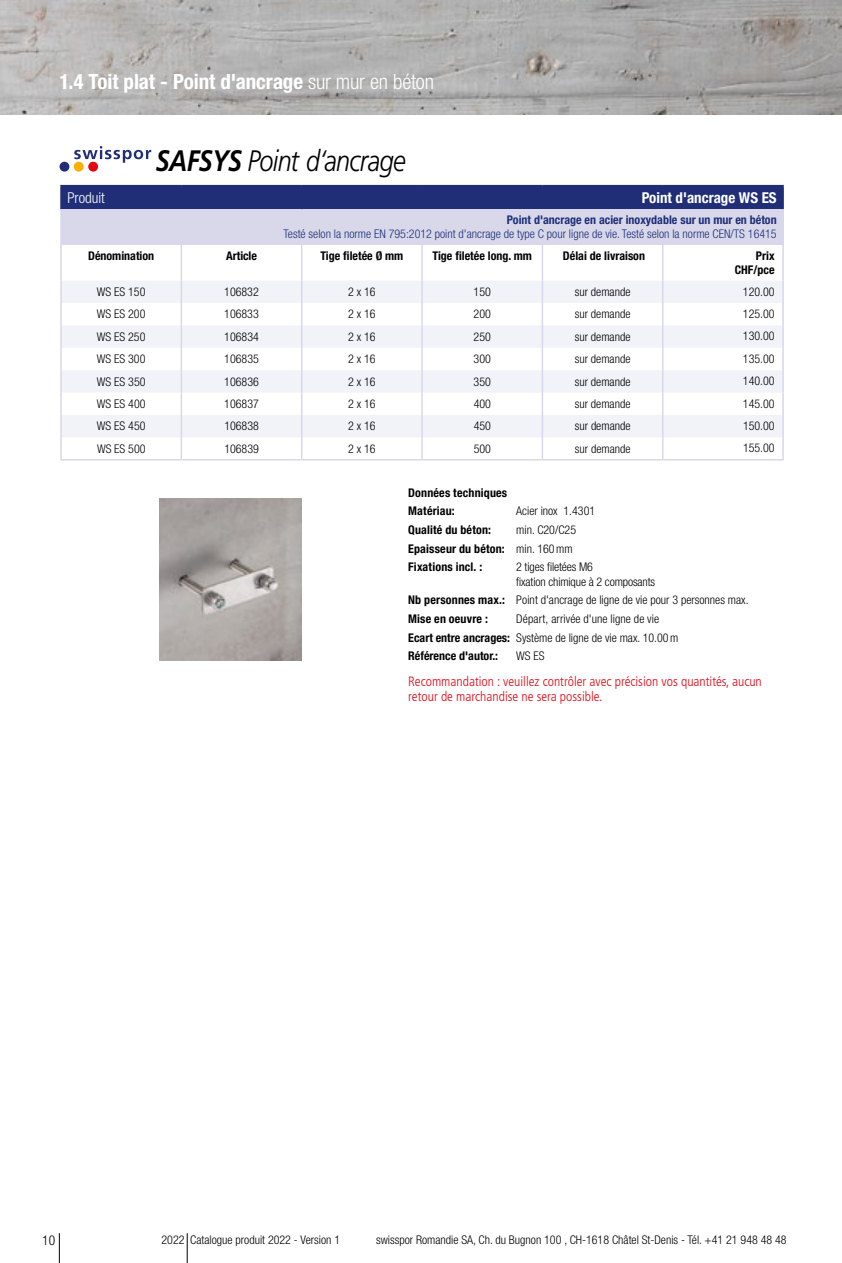
<style>
.page{position:relative;width:842px;height:1263px;background:#fff}
.page>*{position:absolute;margin:0;border:0;box-sizing:border-box;transform-origin:0 0}
.t1{font:italic 300 29.55px "Frutiger LT Std";letter-spacing:-.025em;color:#000;scale:.85 1}
.t2{font:700 condensed 21px "Helvetica Neue LT Std";letter-spacing:-.005em;color:#fff}
.t3{font:700 condensed 15px "Helvetica Neue LT Std";color:#fff}
.t4{font:300 condensed 15px "Helvetica Neue LT Std";color:#fff}
.t5{font:300 condensed 13.5px/15px "Frutiger LT Std";color:#e30613}
.t6{font:300 condensed 13.5px "Helvetica Neue LT Std";color:#000}
.t7{font:300 condensed 12px/18.6px "Helvetica Neue LT Std";color:#000}
.t8{font:700 condensed 12px/18.6px "Helvetica Neue LT Std";letter-spacing:.01em;color:#000}
.t9{font:300 condensed 12px "Helvetica Neue LT Std";color:#1f2e77}
.t10{font:700 condensed 12px "Helvetica Neue LT Std";color:#1f2e77}
.s1{font-weight:300}
.s2{font-weight:700}
</style>
<div class="page">
<img style="left:0;top:0;width:842px;height:115px">
<hr style="left:187px;top:1233px;width:1px;height:30px;background:#000">
<hr style="left:59px;top:1233px;width:1px;height:30px;background:#000">
<div style="left:61px;top:209px;width:722px;height:36px;background:#d8d8ea"></div>
<svg style="left:62px;top:281px;width:720px;height:156px;fill:#f2f2f9"></svg>
<div style="left:62px;top:186px;width:720px;height:23px;background:#1f2e77"></div>
<hr style="left:421px;top:245px;width:2px;height:36px;background:#d8d8ea">
<hr style="left:542px;top:245px;width:1px;height:36px;background:#d8d8ea">
<hr style="left:421px;top:281px;width:2px;height:22px;background:#d8d8ea">
<hr style="left:421px;top:303px;width:2px;height:22px;background:#d8d8ea">
<hr style="left:421px;top:325px;width:2px;height:23px;background:#d8d8ea">
<hr style="left:421px;top:348px;width:2px;height:22px;background:#d8d8ea">
<hr style="left:421px;top:370px;width:2px;height:23px;background:#d8d8ea">
<hr style="left:421px;top:393px;width:2px;height:22px;background:#d8d8ea">
<hr style="left:421px;top:415px;width:2px;height:22px;background:#d8d8ea">
<hr style="left:421px;top:437px;width:2px;height:22px;background:#d8d8ea">
<svg style="left:542px;top:281px;width:1px;height:178px"></svg>
<hr style="left:60px;top:459px;width:121px;height:1px;background:#d8d8ea">
<hr style="left:181px;top:459px;width:121px;height:1px;background:#d8d8ea">
<hr style="left:302px;top:459px;width:120px;height:1px;background:#d8d8ea">
<hr style="left:422px;top:459px;width:120px;height:1px;background:#d8d8ea">
<hr style="left:542px;top:459px;width:121px;height:1px;background:#d8d8ea">
<hr style="left:663px;top:459px;width:121px;height:1px;background:#d8d8ea">
<hr style="left:60px;top:245px;width:2px;height:36px;background:#d8d8ea">
<hr style="left:181px;top:245px;width:1px;height:36px;background:#d8d8ea">
<hr style="left:301px;top:245px;width:1px;height:36px;background:#d8d8ea">
<hr style="left:662px;top:245px;width:1px;height:36px;background:#d8d8ea">
<hr style="left:782px;top:245px;width:2px;height:36px;background:#d8d8ea">
<hr style="left:782px;top:281px;width:2px;height:22px;background:#d8d8ea">
<hr style="left:782px;top:303px;width:2px;height:22px;background:#d8d8ea">
<hr style="left:782px;top:325px;width:2px;height:23px;background:#d8d8ea">
<hr style="left:782px;top:348px;width:2px;height:22px;background:#d8d8ea">
<hr style="left:782px;top:370px;width:2px;height:23px;background:#d8d8ea">
<hr style="left:782px;top:393px;width:2px;height:22px;background:#d8d8ea">
<hr style="left:782px;top:415px;width:2px;height:22px;background:#d8d8ea">
<hr style="left:782px;top:437px;width:2px;height:22px;background:#d8d8ea">
<hr style="left:60px;top:281px;width:2px;height:22px;background:#d8d8ea">
<hr style="left:60px;top:303px;width:2px;height:22px;background:#d8d8ea">
<hr style="left:60px;top:325px;width:2px;height:23px;background:#d8d8ea">
<hr style="left:60px;top:348px;width:2px;height:22px;background:#d8d8ea">
<hr style="left:60px;top:370px;width:2px;height:23px;background:#d8d8ea">
<hr style="left:60px;top:393px;width:2px;height:22px;background:#d8d8ea">
<hr style="left:60px;top:415px;width:2px;height:22px;background:#d8d8ea">
<hr style="left:60px;top:437px;width:2px;height:22px;background:#d8d8ea">
<svg style="left:181px;top:281px;width:1px;height:178px"></svg>
<svg style="left:301px;top:281px;width:1px;height:178px"></svg>
<svg style="left:662px;top:281px;width:1px;height:178px"></svg>
<hr style="left:60px;top:185px;width:121px;height:1px;background:#1f2e77">
<hr style="left:60px;top:186px;width:2px;height:23px;background:#1f2e77">
<hr style="left:181px;top:185px;width:121px;height:1px;background:#1f2e77">
<hr style="left:302px;top:185px;width:120px;height:1px;background:#1f2e77">
<hr style="left:422px;top:185px;width:120px;height:1px;background:#1f2e77">
<hr style="left:542px;top:185px;width:121px;height:1px;background:#1f2e77">
<hr style="left:663px;top:185px;width:121px;height:1px;background:#1f2e77">
<hr style="left:782px;top:186px;width:2px;height:23px;background:#1f2e77">
<hr style="left:60px;top:209px;width:2px;height:36px;background:#d8d8ea">
<hr style="left:782px;top:209px;width:2px;height:36px;background:#d8d8ea">
<svg style="left:74px;top:146px;width:77px;height:17px"></svg>
<div style="left:60px;top:162px;width:9px;height:10px;background:#1f2e77;border-radius:50%"></div>
<div style="left:74px;top:162px;width:10px;height:10px;background:#f9b000;border-radius:50%"></div>
<div style="left:88px;top:162px;width:10px;height:10px;background:#e30613;border-radius:50%"></div>
<img style="left:160px;top:499px;width:142px;height:161px">
<h2 class="t2" style="left:60px;top:69px;width:376px">1.4 Toit plat - Point d'ancrage <span class="s1">sur mur en béton</span></h2>
<h1 class="t1" style="left:156px;top:144px;width:296px"><span class="s2">SAFSYS</span> Point d‘ancrage</h1>
<p class="t4" style="left:67px;top:189px;width:39px">Produit</p>
<p class="t3" style="left:642px;top:188px;width:136px">Point d'ancrage WS ES</p>
<p class="t10" style="left:507px;top:213px;width:271px">Point d'ancrage en acier inoxydable sur un mur en béton</p>
<p class="t9" style="left:283px;top:227px;width:495px">Testé selon la norme EN 795:2012 point d'ancrage de type C pour ligne de vie. Testé selon la norme CEN/TS 16415</p>
<p class="t8" style="left:88px;top:246px;width:68px">Dénomination</p>
<p class="t8" style="left:226px;top:246px;width:32px">Article</p>
<p class="t8" style="left:320px;top:246px;width:85px">Tige filetée Ø mm</p>
<p class="t8" style="left:432px;top:246px;width:101px">Tige filetée long. mm</p>
<p class="t8" style="left:563px;top:246px;width:84px">Délai de livraison</p>
<p class="t8" style="left:735px;top:248px;width:41px;line-height:14.4px;text-align:right">Prix<br>CHF/pce</p>
<p class="t7" style="left:97px;top:282px;width:50px">WS ES 150</p>
<p class="t7" style="left:224px;top:282px;width:36px">106832</p>
<p class="t7" style="left:348px;top:282px;width:29px">2 x 16</p>
<p class="t7" style="left:474px;top:282px;width:19px">150</p>
<p class="t7" style="left:575px;top:282px;width:57px">sur demande</p>
<p class="t7" style="left:743px;top:282px;width:33px">120.00</p>
<p class="t7" style="left:97px;top:305px;width:50px">WS ES 200</p>
<p class="t7" style="left:224px;top:305px;width:36px">106833</p>
<p class="t7" style="left:348px;top:305px;width:29px">2 x 16</p>
<p class="t7" style="left:474px;top:305px;width:19px">200</p>
<p class="t7" style="left:575px;top:305px;width:57px">sur demande</p>
<p class="t7" style="left:743px;top:304px;width:33px">125.00</p>
<p class="t7" style="left:97px;top:327px;width:50px">WS ES 250</p>
<p class="t7" style="left:224px;top:327px;width:36px">106834</p>
<p class="t7" style="left:348px;top:327px;width:29px">2 x 16</p>
<p class="t7" style="left:474px;top:327px;width:19px">250</p>
<p class="t7" style="left:575px;top:327px;width:57px">sur demande</p>
<p class="t7" style="left:743px;top:327px;width:33px">130.00</p>
<p class="t7" style="left:97px;top:350px;width:50px">WS ES 300</p>
<p class="t7" style="left:224px;top:350px;width:36px">106835</p>
<p class="t7" style="left:348px;top:350px;width:29px">2 x 16</p>
<p class="t7" style="left:474px;top:350px;width:19px">300</p>
<p class="t7" style="left:575px;top:350px;width:57px">sur demande</p>
<p class="t7" style="left:743px;top:349px;width:33px">135.00</p>
<p class="t7" style="left:97px;top:372px;width:50px">WS ES 350</p>
<p class="t7" style="left:224px;top:372px;width:36px">106836</p>
<p class="t7" style="left:348px;top:372px;width:29px">2 x 16</p>
<p class="t7" style="left:474px;top:372px;width:19px">350</p>
<p class="t7" style="left:575px;top:372px;width:57px">sur demande</p>
<p class="t7" style="left:743px;top:371px;width:33px">140.00</p>
<p class="t7" style="left:97px;top:394px;width:50px">WS ES 400</p>
<p class="t7" style="left:224px;top:394px;width:36px">106837</p>
<p class="t7" style="left:348px;top:394px;width:29px">2 x 16</p>
<p class="t7" style="left:474px;top:394px;width:19px">400</p>
<p class="t7" style="left:575px;top:394px;width:57px">sur demande</p>
<p class="t7" style="left:743px;top:394px;width:33px">145.00</p>
<p class="t7" style="left:97px;top:417px;width:50px">WS ES 450</p>
<p class="t7" style="left:224px;top:417px;width:36px">106838</p>
<p class="t7" style="left:348px;top:417px;width:29px">2 x 16</p>
<p class="t7" style="left:474px;top:417px;width:19px">450</p>
<p class="t7" style="left:575px;top:417px;width:57px">sur demande</p>
<p class="t7" style="left:743px;top:416px;width:33px">150.00</p>
<p class="t7" style="left:97px;top:439px;width:50px">WS ES 500</p>
<p class="t7" style="left:224px;top:439px;width:36px">106839</p>
<p class="t7" style="left:348px;top:439px;width:29px">2 x 16</p>
<p class="t7" style="left:474px;top:439px;width:19px">500</p>
<p class="t7" style="left:575px;top:439px;width:57px">sur demande</p>
<p class="t7" style="left:743px;top:439px;width:33px">155.00</p>
<p class="t8" style="left:408px;top:483px;width:101px">Données techniques<br>Matériau:</p>
<p class="t7" style="left:516px;top:502px;width:80px">Acier inox 1.4301</p>
<p class="t8" style="left:408px;top:520px;width:84px">Qualité du béton:</p>
<p class="t8" style="left:408px;top:520px;width:169px;text-indent:108px"><span class="s1">min. C20/C25<br></span>Epaisseur du béton: <span class="s1">min. 160mm<br></span>Fixations incl. :</p>
<p class="t7" style="left:516px;top:560px;width:140px;line-height:14.4px">2 tiges filetées M6<br>fixation chimique à 2 composants</p>
<p class="t7" style="left:408px;top:591px;width:342px"><span class="s2">Nb personnes max.:</span> Point d'ancrage de ligne de vie pour 3 personnes max.<br><span class="s2">Mise en oeuvre :</span></p>
<p class="t7" style="left:408px;top:609px;width:272px;text-indent:108px">Départ, arrivée d'une ligne de vie<br><span class="s2">Ecart entre ancrages:</span> Système de ligne de vie max. 10.00m<br><span class="s2">Référence d'autor.:</span></p>
<p class="t7" style="left:516px;top:647px;width:30px">WS ES</p>
<p class="t5" style="left:408px;top:674px;width:355px">Recommandation : veuillez contrôler avec précision vos quantités, aucun retour de marchandise ne sera possible.</p>
<p class="t6" style="left:42px;top:1232px;width:14px">10</p>
<p class="t7" style="left:161px;top:1230px;width:180px">2022 Catalogue produit 2022 - Version 1</p>
<p class="t7" style="left:376px;top:1230px;width:412px">swisspor Romandie SA, Ch. du Bugnon 100 , CH-1618 Châtel St-Denis - Tél. +41 21 948 48 48</p>
</div>
